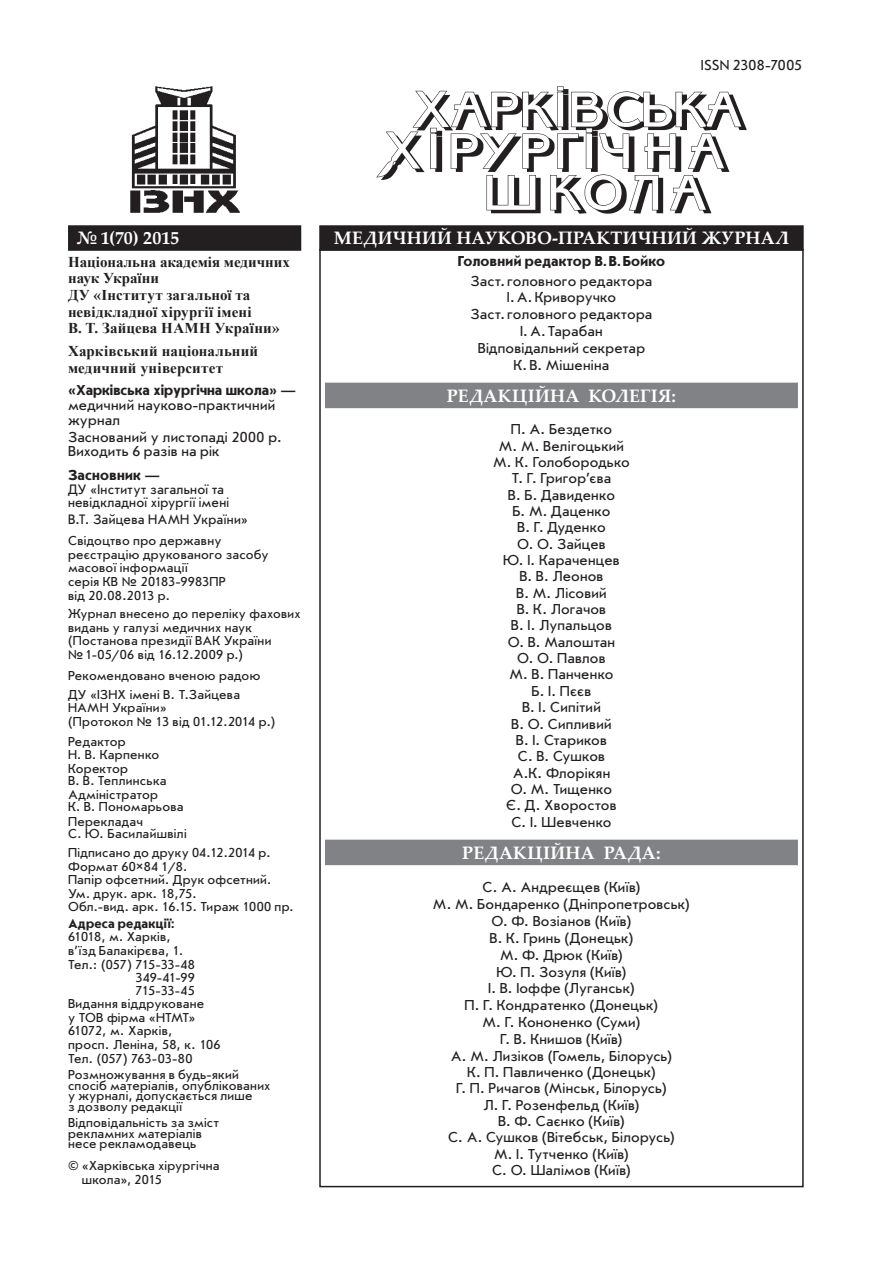
<style>
.page{position:relative;width:893px;height:1276px;background:#fff}
.page>*{position:absolute;margin:0;border:0;box-sizing:border-box;transform-origin:0 0}
.t1{font:700 18px "Palatino Linotype";letter-spacing:.015em;color:#fff}
.t2{font:15px/16.4px "Journal Sans C";letter-spacing:.01em;color:#231f20;text-align:center}
.t3{font:700 15px/16.6px "Times New Roman";letter-spacing:.005em;color:#231f20}
.t4{font:700 15px "Journal Sans C";color:#231f20}
.t5{font:14.25px/13.6px "Journal Sans C";letter-spacing:.015em;color:#231f20;scale:.96 1}
.t6{font:13.5px/13.6px "Journal Sans C";letter-spacing:.015em;color:#231f20}
.t7{font:13.5px "Journal Sans C";letter-spacing:-.01em;color:#231f20}
.t8{font:700 13.5px "Journal Sans C";letter-spacing:.015em;color:#231f20}
.s1{font-family:"Arial"}
</style>
<div class="page">
<img style="left:130px;top:87px;width:109px;height:126px">
<img style="left:377px;top:86px;width:369px;height:128px">
<div style="left:319px;top:225px;width:485px;height:26px;background:#231f20"></div>
<div style="left:68px;top:225px;width:233px;height:26px;background:#231f20"></div>
<div style="left:325px;top:383px;width:473px;height:25px;background:#808285"></div>
<div style="left:325px;top:839px;width:473px;height:26px;background:#808285"></div>
<p class="t2" style="left:701px;top:58px;width:103px">ISSN 2308-7005</p>
<p class="t1" style="left:77px;top:225px;width:105px">№ 1(70) 2015</p>
<p class="t1" style="left:334px;top:225px;width:456px">МЕДИЧНИЙ НАУКОВО-ПРАКТИЧНИЙ ЖУРНАЛ</p>
<p class="t3" style="left:68px;top:253px;width:224px">Національна академія медичних наук України<br>ДУ «Інститут загальної та невідкладної хірургії імені<br>В. Т. Зайцева НАМН України»</p>
<p class="t3" style="left:68px;top:342px;width:192px">Харківський національний медичний університет</p>
<p class="t4" style="left:68px;top:382px;width:230px">«Харківська хірургічна школа» —</p>
<p class="t2" style="left:68px;top:397px;width:209px;line-height:15.1px;text-align:left">медичний науково-практичний журнал</p>
<p class="t2" style="left:68px;top:429px;width:215px;line-height:14.9px;text-align:left">Заснований у листопаді 2000 р.<br>Виходить 6 разів на рік</p>
<p class="t4" style="left:68px;top:467px;width:94px">Засновник —</p>
<p class="t5" style="left:68px;top:482px;width:169px">ДУ «Інститут загальної та невідкладної хірургії імені</p>
<p class="t5" style="left:68px;top:513px;width:189px">В.Т. Зайцева НАМН України»</p>
<p class="t6" style="left:68px;top:534px;width:202px">Свідоцтво про державну реєстрацію друкованого засобу масової інформації<br>серія КВ № 20183-9983ПР<br>від 20.08.2013 р.</p>
<p class="t6" style="left:68px;top:607px;width:234px">Журнал внесено до переліку фахових видань у галузі медичних наук (Постанова президії ВАК України №1-05/06 від 16.12.2009 р.)</p>
<p class="t6" style="left:68px;top:667px;width:194px;line-height:18.1px">Рекомендовано вченою радою<br>ДУ «ІЗНХ імені В. Т.Зайцева</p>
<p class="t6" style="left:68px;top:701px;width:209px">НАМН України»<br>(Протокол № 13 від 01.12.2014 р.)</p>
<p class="t6" style="left:68px;top:736px;width:93px;line-height:12.1px">Редактор<br>Н. В. Карпенко</p>
<p class="t6" style="left:68px;top:762px;width:100px;line-height:12.1px">Коректор<br>В. В. Теплинська</p>
<p class="t6" style="left:68px;top:789px;width:117px;line-height:12.1px">Адміністратор<br>К. В. Пономарьова</p>
<p class="t6" style="left:68px;top:815px;width:120px;line-height:12.1px">Перекладач<br>С. Ю. Басилайшвілі</p>
<p class="t6" style="left:68px;top:846px;width:227px">Підписано до друку 04.12.2014 р.<br>Формат 60<span class="s1">×</span>84 1/8.<br>Папір офсетний. Друк офсетний.<br>Ум. друк. арк. 18,75.<br>Обл.-вид. арк. 16.15. Тираж 1000 пр.</p>
<p class="t8" style="left:68px;top:916px;width:108px">Адреса редакції:</p>
<p class="t7" style="left:68px;top:930px;width:104px">61018, м. Харків,</p>
<p class="t6" style="left:68px;top:944px;width:117px">в’їзд Балакірєва, 1.</p>
<p class="t7" style="left:68px;top:957px;width:128px">Тел.: (057) 715-33-48</p>
<p class="t6" style="left:136px;top:971px;width:61px">349-41-99</p>
<p class="t6" style="left:136px;top:984px;width:61px">715-33-45</p>
<p class="t6" style="left:68px;top:997px;width:138px">Видання віддруковане</p>
<p class="t6" style="left:68px;top:1010px;width:129px">у ТОВ фірма «НТМТ»</p>
<p class="t6" style="left:68px;top:1024px;width:106px">61072, м. Харків,</p>
<p class="t6" style="left:68px;top:1038px;width:154px">просп. Леніна, 58, к. 106</p>
<p class="t6" style="left:68px;top:1051px;width:126px">Тел. (057) 763-03-80</p>
<p class="t6" style="left:68px;top:1069px;width:204px;line-height:10.6px">Розмножування в будь-який спосіб матеріалів, опублікованих у журналі, допускається лише<br>з дозволу редакції</p>
<p class="t6" style="left:68px;top:1117px;width:153px;line-height:10.6px">Відповідальність за зміст рекламних матеріалів несе рекламодавець</p>
<p class="t6" style="left:82px;top:1159px;width:139px;text-indent:-14px">© «Харківська хірургічна школа», 2015</p>
<p class="t4" style="left:458px;top:254px;width:209px">Головний редактор В.В.Бойко</p>
<p class="t2" style="left:471px;top:273px;width:183px;line-height:16.8px">Заст.головного редактора<br>І.А.Криворучко<br>Заст.головного редактора<br>І.А.Тарабан<br>Відповідальний секретар<br>К.В. Мішеніна</p>
<p class="t1" style="left:447px;top:383px;width:231px">РЕДАКЦІЙНА КОЛЕГІЯ:</p>
<p class="t2" style="left:493px;top:421px;width:138px">П. А. Бездетко<br>М. М. Велігоцький<br>М. К. Голобородько<br>Т. Г. Григор’єва<br>В. Б. Давиденко<br>Б. М. Даценко<br>В. Г. Дуденко<br>О. О. Зайцев<br>Ю. І. Караченцев<br>В. В. Леонов<br>В. М. Лісовий<br>В. К. Логачов<br>В. І. Лупальцов<br>О. В. Малоштан<br>О. О. Павлов<br>М. В. Панченко<br>Б. І. Пєєв<br>В. І. Сипітий<br>В. О. Сипливий<br>В. І. Стариков<br>С. В. Сушков<br>А.К. Флорікян<br>О. М. Тищенко<br>Є. Д. Хворостов<br>С. І. Шевченко</p>
<p class="t1" style="left:462px;top:840px;width:200px">РЕДАКЦІЙНА РАДА:</p>
<p class="t2" style="left:433px;top:879px;width:258px">С. А. Андреєщев (Київ)<br>М. М. Бондаренко (Дніпропетровськ)<br>О. Ф. Возіанов (Київ)<br>В. К. Гринь (Донецьк)<br>М. Ф. Дрюк (Київ)<br>Ю. П. Зозуля (Київ)<br>І. В. Іоффе (Луганськ)<br>П. Г. Кондратенко (Донецьк)<br>М. Г. Кононенко (Суми)<br>Г. В. Книшов (Київ)<br>А. М. Лизіков (Гомель, Білорусь)<br>К. П. Павличенко (Донецьк)<br>Г. П. Ричагов (Мінськ, Білорусь)<br>Л. Г. Розенфельд (Київ)<br>В. Ф. Саєнко (Київ)<br>С. А. Сушков (Вітебськ, Білорусь)<br>М. І. Тутченко (Київ)<br>С. О. Шалімов (Київ)</p>
</div>
